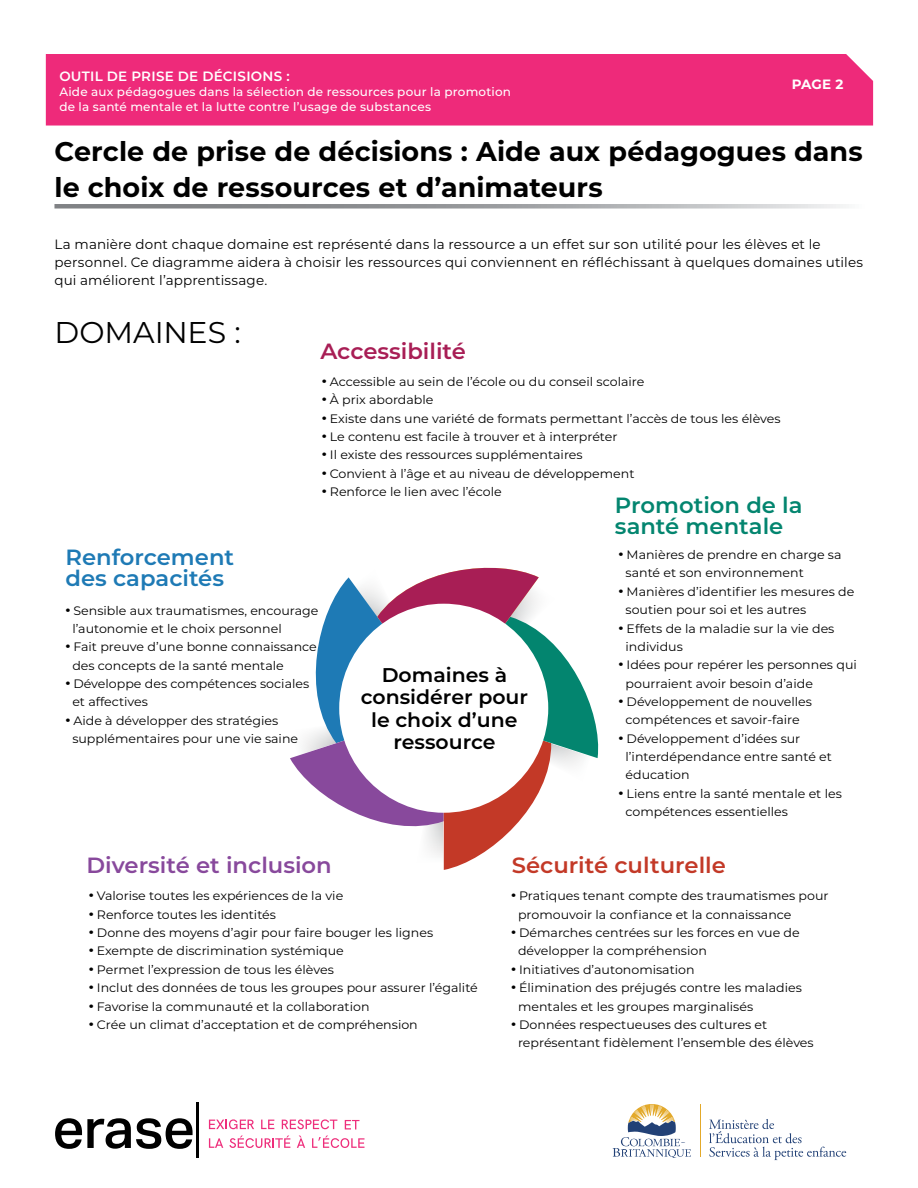
<style>
.page{position:relative;width:918px;height:1188px;background:#fff}
.page>*{position:absolute;margin:0;border:0;box-sizing:border-box;transform-origin:0 0}
.Body{font:30px "Montserrat";color:#000}
.t1{font:700 27px/36px "Montserrat";letter-spacing:.005em;color:#000}
.t2{font:600 22.05px/21.3px "Montserrat";color:#03856f}
.t3{font:600 22.05px/21.3px "Montserrat";color:#1e7ab5}
.t4{font:600 22.05px "Montserrat";color:#88499c}
.t5{font:600 22.05px "Montserrat";color:#c33927}
.t6{font:600 22.05px "Montserrat";color:#a81e55}
.t7{font:600 19.8px/22.5px "Montserrat";color:#000;text-align:center}
.Body-2{font:13.5px/18px "Montserrat";letter-spacing:.01em;color:#000}
.t8{font:600 13.5px "Montserrat";letter-spacing:.02em;color:#fff}
.t9{font:700 13.5px "Montserrat";color:#fff}
.t10{font:12.3px/18.3px "Montserrat";color:#000}
.t11{font:500 12px/15px "Montserrat";letter-spacing:.015em;color:#fff}
.s1{font-family:"Impact"}
</style>
<div class="page">
<svg style="left:55px;top:1118px;width:138px;height:31px"></svg>
<hr style="left:196px;top:1102px;width:2px;height:55px;background:#000">
<svg style="left:261px;top:1120px;width:13px;height:9px"></svg>
<svg style="left:209px;top:1119px;width:45px;height:10px"></svg>
<svg style="left:282px;top:1119px;width:55px;height:10px"></svg>
<svg style="left:345px;top:1120px;width:14px;height:9px"></svg>
<svg style="left:209px;top:1138px;width:14px;height:10px"></svg>
<svg style="left:229px;top:1136px;width:61px;height:12px"></svg>
<svg style="left:297px;top:1136px;width:8px;height:12px"></svg>
<svg style="left:312px;top:1136px;width:52px;height:12px"></svg>
<div style="left:46px;top:54px;width:827px;height:72px;background:#ee2a7a"></div>
<hr style="left:700px;top:1104px;width:1px;height:53px;background:#e3a92a">
<svg style="left:613px;top:1104px;width:78px;height:54px"></svg>
<svg style="left:709px;top:1119px;width:137px;height:41px"></svg>
<svg style="left:54px;top:204px;width:792px;height:5px;background:#aaacae"></svg>
<svg style="left:290px;top:567px;width:309px;height:303px"></svg>
<div style="left:339px;top:604px;width:209px;height:209px;background:#fff;border-radius:50%"></div>
<p class="t8" style="left:59px;top:66px;width:232px">OUTIL DE PRISE DE DÉCISIONS :</p>
<p class="t11" style="left:59px;top:83px;width:453px">Aide aux pédagogues dans la sélection de ressources pour la promotion de la santé mentale et la lutte contre l’usage de substances</p>
<p class="t9" style="left:792px;top:74px;width:53px">PAGE 2</p>
<h1 class="t1" style="left:54px;top:132px;width:810px">Cercle de prise de décisions : Aide aux pédagogues dans le choix de ressources et d’animateurs</h1>
<p class="Body-2" style="left:54px;top:235px;width:810px">La manière dont chaque domaine est représenté dans la ressource a un effet sur son utilité pour les élèves et le personnel. Ce diagramme aidera à choisir les ressources qui conviennent en réfléchissant à quelques domaines utiles qui améliorent l’apprentissage.</p>
<p class="Body" style="left:54px;top:312px;width:188px">DOMAINES :</p>
<p class="t6" style="left:320px;top:335px;width:147px">Accessibilité</p>
<p class="t10" style="left:322px;top:372px;width:324px"><span class="s1">•</span> Accessible au sein de l’école ou du conseil scolaire</p>
<p class="t10" style="left:322px;top:390px;width:113px"><span class="s1">•</span> À prix abordable</p>
<p class="t10" style="left:322px;top:409px;width:460px"><span class="s1">•</span> Existe dans une variété de formats permettant l’accès de tous les élèves</p>
<p class="t10" style="left:322px;top:427px;width:297px"><span class="s1">•</span> Le contenu est facile à trouver et à interpréter</p>
<p class="t10" style="left:322px;top:445px;width:262px"><span class="s1">•</span> Il existe des ressources supplémentaires</p>
<p class="t10" style="left:322px;top:464px;width:314px"><span class="s1">•</span> Convient à l’âge et au niveau de développement</p>
<p class="t10" style="left:322px;top:482px;width:181px"><span class="s1">•</span> Renforce le lien avec l’école</p>
<p class="t2" style="left:615px;top:493px;width:189px">Promotion de la santé mentale</p>
<p class="t10" style="left:626px;top:545px;width:218px;text-indent:-7px"><span class="s1">•</span> Manières de prendre en charge sa santé et son environnement</p>
<p class="t10" style="left:626px;top:582px;width:230px;text-indent:-7px"><span class="s1">•</span> Manières d’identifier les mesures de soutien pour soi et les autres</p>
<p class="t10" style="left:626px;top:619px;width:210px;text-indent:-7px"><span class="s1">•</span> Effets de la maladie sur la vie des individus</p>
<p class="t10" style="left:626px;top:655px;width:233px;text-indent:-7px"><span class="s1">•</span> Idées pour repérer les personnes qui pourraient avoir besoin d’aide</p>
<p class="t10" style="left:619px;top:692px;width:195px;text-align:center"><span class="s1">•</span> Développement de nouvelles compétences et savoir-faire</p>
<p class="t10" style="left:626px;top:729px;width:208px;text-indent:-7px"><span class="s1">•</span> Développement d’idées sur l’interdépendance entre santé et éducation</p>
<p class="t10" style="left:626px;top:784px;width:218px;text-indent:-7px"><span class="s1">•</span> Liens entre la santé mentale et les compétences essentielles</p>
<p class="t5" style="left:512px;top:849px;width:216px">Sécurité culturelle</p>
<p class="t10" style="left:518px;top:886px;width:312px;text-indent:-7px"><span class="s1">•</span> Pratiques tenant compte des traumatismes pour promouvoir la confiance et la connaissance</p>
<p class="t10" style="left:518px;top:923px;width:283px;text-indent:-7px"><span class="s1">•</span> Démarches centrées sur les forces en vue de développer la compréhension</p>
<p class="t10" style="left:511px;top:960px;width:185px"><span class="s1">•</span> Initiatives d’autonomisation</p>
<p class="t10" style="left:518px;top:978px;width:285px;text-indent:-7px"><span class="s1">•</span> Élimination des préjugés contre les maladies mentales et les groupes marginalisés</p>
<p class="t10" style="left:518px;top:1015px;width:297px;text-indent:-7px"><span class="s1">•</span> Données respectueuses des cultures et représentant fidèlement l’ensemble des élèves</p>
<p class="t3" style="left:65px;top:545px;width:170px">Renforcement des capacités</p>
<p class="t10" style="left:72px;top:601px;width:248px;text-indent:-7px"><span class="s1">•</span> Sensible aux traumatismes, encourage l’autonomie et le choix personnel</p>
<p class="t10" style="left:72px;top:637px;width:246px;text-indent:-7px"><span class="s1">•</span> Fait preuve d’une bonne connaissance des concepts de la santé mentale</p>
<p class="t10" style="left:72px;top:674px;width:238px;text-indent:-7px"><span class="s1">•</span> Développe des compétences sociales et affectives</p>
<p class="t10" style="left:72px;top:711px;width:227px;text-indent:-7px"><span class="s1">•</span> Aide à développer des stratégies supplémentaires pour une vie saine</p>
<p class="t7" style="left:361px;top:663px;width:169px">Domaines à considérer pour le choix d’une ressource</p>
<p class="t4" style="left:87px;top:849px;width:247px">Diversité et inclusion</p>
<p class="t10" style="left:89px;top:886px;width:256px"><span class="s1">•</span> Valorise toutes les expériences de la vie</p>
<p class="t10" style="left:89px;top:905px;width:188px"><span class="s1">•</span> Renforce toutes les identités</p>
<p class="t10" style="left:89px;top:923px;width:345px"><span class="s1">•</span> Donne des moyens d’agir pour faire bouger les lignes</p>
<p class="t10" style="left:89px;top:942px;width:256px"><span class="s1">•</span> Exempte de discrimination systémique</p>
<p class="t10" style="left:89px;top:960px;width:246px"><span class="s1">•</span> Permet l’expression de tous les élèves</p>
<p class="t10" style="left:89px;top:978px;width:390px"><span class="s1">•</span> Inclut des données de tous les groupes pour assurer l’égalité</p>
<p class="t10" style="left:89px;top:997px;width:282px"><span class="s1">•</span> Favorise la communauté et la collaboration</p>
<p class="t10" style="left:89px;top:1015px;width:330px"><span class="s1">•</span> Crée un climat d’acceptation et de compréhension</p>
</div>
